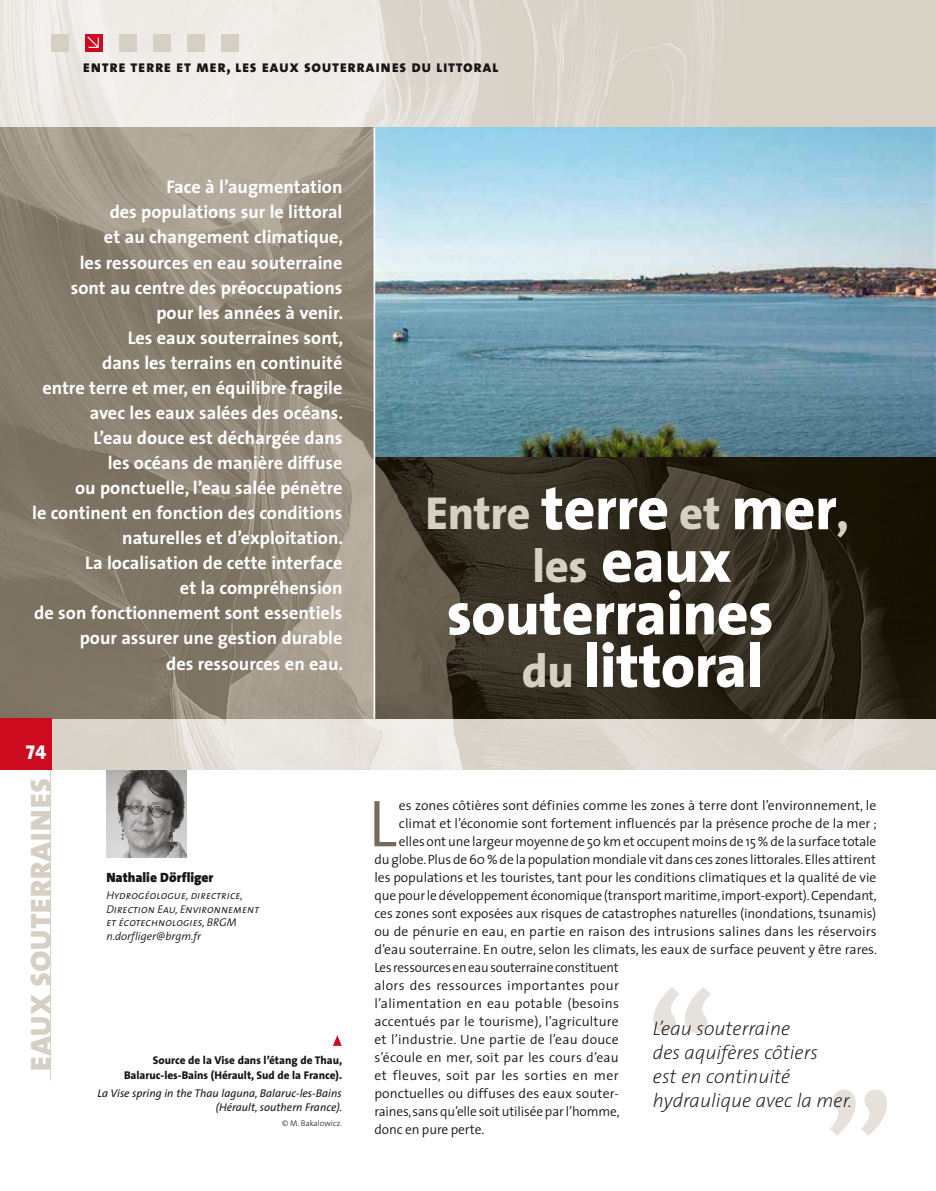
<style>
.page{position:relative;width:936px;height:1191px;background:#fff}
.page>*{position:absolute;margin:0;border:0;box-sizing:border-box;transform-origin:0 0}
.t1{font:300 66.9px "The Sans";color:#756b5b}
.t2{font:800 61.5px "The Sans";letter-spacing:-.01em;color:#fff}
.t3{font:800 46.5px "The Sans";letter-spacing:-.01em;color:#d5cfc4}
.t4{font:37.2px "The Sans Extra Bold Caps";letter-spacing:-.015em;color:#d5cfc4;scale:.95 1}
.t5{font:19.95px "The Sans Extra Bold Caps";color:#fff}
.t6{font:italic 200 19.5px/24px "The Sans";color:#181716}
.t7{font:700 18.3px/25px "The Sans";color:#fff;text-align:right}
.t8{font:16.5px "The Sans Extra Bold Caps";letter-spacing:.04em;color:#181716;scale:.95 1}
.t9{font:300 13.5px "The Sans";letter-spacing:-.005em;color:#181716}
.t10{font:300 13.5px "The Sans";letter-spacing:.015em;color:#181716}
.t11{font:300 13.5px "The Sans";letter-spacing:.02em;color:#181716}
.t12{font:300 13.5px "The Sans";letter-spacing:.025em;color:#181716}
.t13{font:300 13.5px "The Sans";letter-spacing:.03em;color:#181716}
.t14{font:900 13.5px "The Sans";color:#181716}
.t15{font:italic 11.25px/13.5px "The Sans Semi Light Caps";color:#181716}
.t16{font:800 11.25px/14.2px "The Sans";color:#181716;text-align:right}
.t17{font:italic 11.25px/14.2px "The Sans";color:#181716;text-align:right}
.t18{font:italic 300 11.25px "The Sans";color:#181716}
.t19{font:300 8.25px "The Sans";color:#181716}
.s1{font-size:61.5px;color:#fff}
.s2{font-size:46.5px;color:#d5cfc4}
</style>
<div class="page">
<img style="left:106px;top:770px;width:80px;height:87px">
<hr style="left:50px;top:711px;width:1px;height:369px;background:#d5cfc4">
<img style="left:0;top:0;width:935px;height:770px">
<img style="left:0;top:128px;width:373px;height:591px">
<img style="left:375px;top:456px;width:560px;height:263px">
<div style="left:119px;top:34px;width:17px;height:17px;background:#d5cfc4"></div>
<div style="left:51px;top:34px;width:17px;height:17px;background:#d5cfc4"></div>
<svg style="left:85px;top:34px;width:17px;height:17px"></svg>
<div style="left:153px;top:34px;width:17px;height:17px;background:#d5cfc4"></div>
<div style="left:187px;top:34px;width:17px;height:17px;background:#d5cfc4"></div>
<div style="left:221px;top:34px;width:17px;height:17px;background:#d5cfc4"></div>
<div style="left:0;top:719px;width:51px;height:51px;background:#cd0b1f"></div>
<svg style="left:653px;top:987px;width:57px;height:46px"></svg>
<svg style="left:830px;top:1089px;width:57px;height:46px"></svg>
<svg style="left:333px;top:1035px;width:9px;height:10px"></svg>
<img style="left:375px;top:128px;width:560px;height:328px">
<hr style="left:373px;top:128px;width:2px;height:591px;background:#fff">
<p class="t8" style="left:83px;top:53px;width:439px">entre terre et mer, les eaux souterraines du littoral</p>
<p class="t7" style="left:32px;top:174px;width:313px">Face à l’augmentation<br>des populations sur le littoral<br>et au changement climatique,<br>les ressources en eau souterraine<br>sont au centre des préoccupations pour les années à venir.<br>Les eaux souterraines sont,<br>dans les terrains en continuité<br>entre terre et mer, en équilibre fragile avec les eaux salées des océans.<br>L’eau douce est déchargée dans<br>les océans de manière diffuse<br>ou ponctuelle, l’eau salée pénètre<br>le continent en fonction des conditions naturelles et d’exploitation.<br>La localisation de cette interface<br>et la compréhension<br>de son fonctionnement sont essentiels pour assurer une gestion durable<br>des ressources en eau.</p>
<h3 class="t5" style="left:26px;top:735px;width:22px">74</h3>
<h3 class="t4" style="left:7px;top:1071px;width:311px;rotate:-90deg">eaux souterraines</h3>
<p class="t14" style="left:106px;top:865px;width:108px">Nathalie Dörfliger</p>
<p class="t15" style="left:106px;top:888px;width:154px">Hydrogéologue, directrice,<br>Direction Eau, Environnement et écotechnologies, BRGM</p>
<p class="t18" style="left:106px;top:926px;width:96px">n.dorfliger@brgm.fr</p>
<p class="t16" style="left:124px;top:1053px;width:220px">Source de la Vise dans l’étang de Thau,<br>Balaruc-les-Bains (Hérault, Sud de la France).</p>
<p class="t17" style="left:97px;top:1085px;width:246px">La Vise spring in the Thau laguna, Balaruc-les-Bains (Hérault, southern France).</p>
<p class="t19" style="left:282px;top:1116px;width:62px">© M. Bakalowicz.</p>
<h3 class="t3" style="left:425px;top:474px;width:425px">Entre <span class="s1">terre</span> et <span class="s1">mer</span>,</h3>
<h2 class="t2" style="left:532px;top:509px;width:200px"><span class="s2">les</span> eaux</h2>
<h2 class="t2" style="left:446px;top:561px;width:328px">souterraines</h2>
<h2 class="t2" style="left:522px;top:614px;width:243px"><span class="s2">du</span> littoral</h2>
<h1 class="t1" style="left:368px;top:768px;width:30px">L</h1>
<p class="t9" style="left:399px;top:794px;width:479px">es zones côtières sont définies comme les zones à terre dont l’environnement, le</p>
<p class="t9" style="left:399px;top:812px;width:479px">climat et l’économie sont fortement influencés par la présence proche de la mer ;</p>
<p class="t9" style="left:399px;top:830px;width:479px">elles ont une largeur moyenne de 50km et occupent moins de 15% de la surface totale</p>
<p class="t9" style="left:374px;top:848px;width:503px">du globe. Plus de 60% de la population mondiale vit dans ces zones littorales. Elles attirent</p>
<p class="t9" style="left:374px;top:866px;width:503px">les populations et les touristes, tant pour les conditions climatiques et la qualité de vie</p>
<p class="t9" style="left:374px;top:884px;width:504px">que pour le développement économique (transport maritime, import-export). Cependant,</p>
<p class="t9" style="left:374px;top:902px;width:503px">ces zones sont exposées aux risques de catastrophes naturelles (inondations, tsunamis)</p>
<p class="t9" style="left:374px;top:920px;width:503px">ou de pénurie en eau, en partie en raison des intrusions salines dans les réservoirs</p>
<p class="t9" style="left:374px;top:938px;width:504px">d’eau souterraine. En outre, selon les climats, les eaux de surface peuvent y être rares.</p>
<p class="t9" style="left:374px;top:956px;width:246px">Les ressources en eau souterraine constituent</p>
<p class="t12" style="left:374px;top:974px;width:246px">alors des ressources importantes pour</p>
<p class="t11" style="left:374px;top:992px;width:246px">l’alimentation en eau potable (besoins</p>
<p class="t9" style="left:374px;top:1010px;width:246px">accentués par le tourisme), l’agriculture</p>
<p class="t10" style="left:374px;top:1028px;width:246px">et l’industrie. Une partie de l’eau douce</p>
<p class="t10" style="left:374px;top:1046px;width:246px">s’écoule en mer, soit par les cours d’eau</p>
<p class="t13" style="left:374px;top:1064px;width:246px">et fleuves, soit par les sorties en mer</p>
<p class="t9" style="left:374px;top:1082px;width:246px">ponctuelles ou diffuses des eaux souter-</p>
<p class="t9" style="left:374px;top:1100px;width:247px">raines, sans qu’elle soit utilisée par l’homme,</p>
<p class="t9" style="left:374px;top:1118px;width:111px">donc en pure perte.</p>
<h3 class="t6" style="left:653px;top:1015px;width:200px">L’eau souterraine<br>des aquifères côtiers<br>est en continuité hydraulique avec la mer.</h3>
</div>
